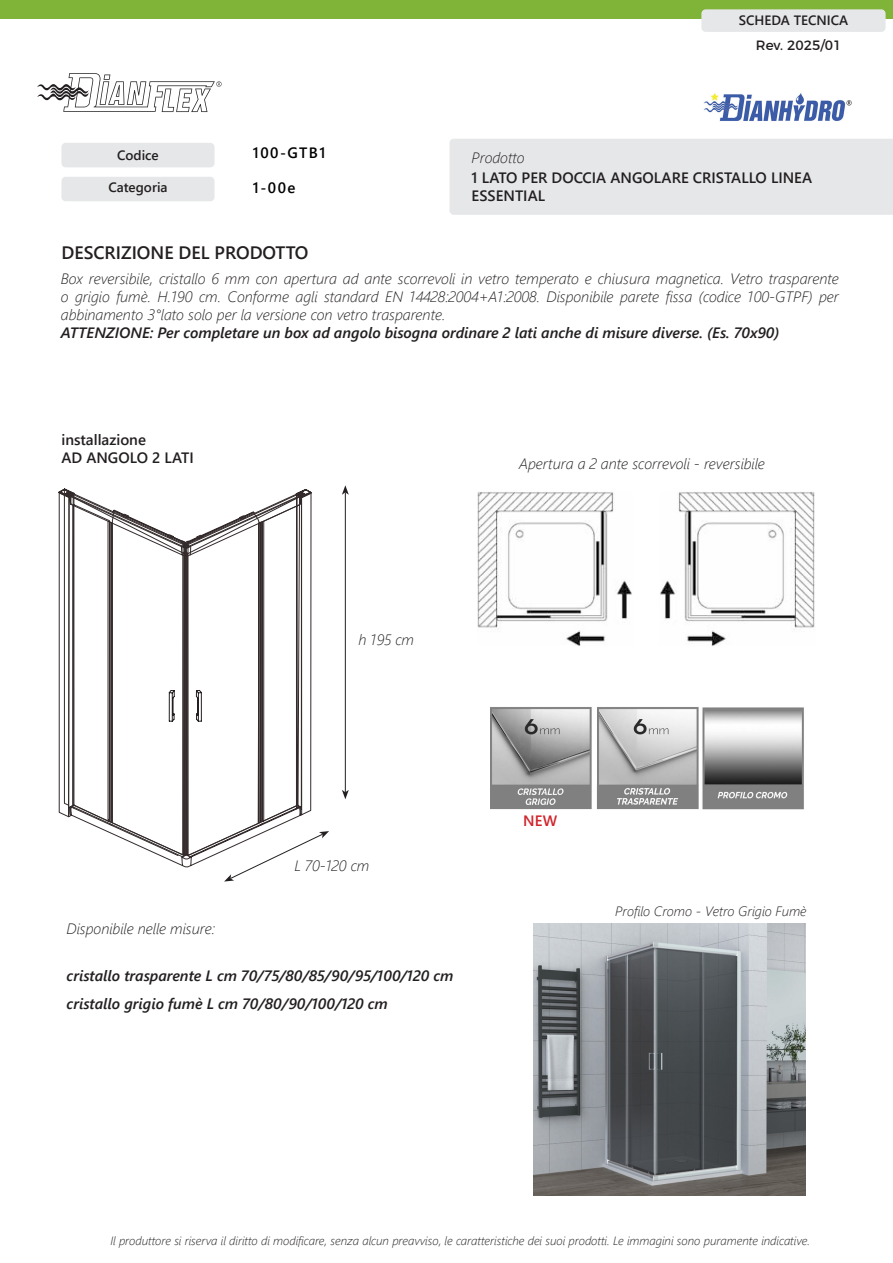
<style>
.page{position:relative;width:893px;height:1263px;background:#fff}
.page>*{position:absolute;margin:0;border:0;box-sizing:border-box;transform-origin:0 0}
.t1{font:18px "Webly Sleek UI Semibold";color:#231f20}
.t2{font:italic 15px/18px "Webly Sleek UI Light";color:#231f20;text-align:justify}
.t3{font:italic 15px "Webly Sleek UI Semibold";color:#231f20}
.t4{font:15px/18px "Webly Sleek UI Semibold";color:#231f20}
.t5{font:15px "Webly Sleek UI Semibold";letter-spacing:.1em;color:#000}
.t6{font:15px "Webly Sleek UI Semibold";color:#d1232a}
.t7{font:13.5px "Webly Sleek UI Semibold";color:#231f20}
.t8{font:italic 13.5px "Webly Sleek UI Light";color:#231f20}
.t9{font:13.5px "Montserrat";color:#231f20}
.t10{font:italic 12px "Webly Sleek UI Light";color:#231f20}
</style>
<div class="page">
<div style="left:449px;top:139px;width:444px;height:76px;background:#e6e7e9"></div>
<svg style="left:37px;top:73px;width:185px;height:39px"></svg>
<div style="left:61px;top:143px;width:154px;height:24px;background:#e6e7e9;border-radius:4px"></div>
<div style="left:61px;top:177px;width:154px;height:24px;background:#e6e7e9;border-radius:4px"></div>
<div style="left:0;top:0;width:893px;height:19px;background:#7fb438"></div>
<div style="left:701px;top:9px;width:185px;height:23px;background:#e6e7e9;border-radius:4px"></div>
<img style="left:704px;top:93px;width:148px;height:28px">
<img style="left:491px;top:707px;width:313px;height:102px">
<hr style="left:345px;top:492px;width:1px;height:300px;background:#231f20">
<svg style="left:342px;top:485px;width:7px;height:10px"></svg>
<svg style="left:342px;top:790px;width:7px;height:9px"></svg>
<img style="left:477px;top:492px;width:155px;height:154px">
<img style="left:660px;top:492px;width:155px;height:154px">
<svg style="left:58px;top:489px;width:271px;height:392px"></svg>
<img style="left:534px;top:923px;width:271px;height:273px">
<p class="t7" style="left:739px;top:10px;width:111px">SCHEDA TECNICA</p>
<p class="t7" style="left:117px;top:145px;width:43px">Codice</p>
<p class="t7" style="left:108px;top:177px;width:61px">Categoria</p>
<p class="t5" style="left:253px;top:142px;width:74px">100-GTB1</p>
<p class="t5" style="left:253px;top:176px;width:44px">1-00e</p>
<p class="t1" style="left:61px;top:239px;width:249px">DESCRIZIONE DEL PRODOTTO</p>
<p class="t2" style="left:472px;top:148px;width:55px">Prodotto</p>
<p class="t9" style="left:756px;top:35px;width:87px">Rev. 2025/01</p>
<p class="t4" style="left:472px;top:168px;width:342px">1 LATO PER DOCCIA ANGOLARE CRISTALLO LINEA<br>ESSENTIAL</p>
<p class="t2" style="left:61px;top:269px;width:780px">Box reversibile, cristallo 6 mm con apertura ad ante scorrevoli in vetro temperato e chiusura magnetica. Vetro trasparente o grigio fumè. H.190 cm. Conforme agli standard EN 14428:2004+A1:2008. Disponibile parete fissa (codice 100-GTPF) per abbinamento 3°lato solo per la versione con vetro trasparente.</p>
<p class="t3" style="left:61px;top:322px;width:720px">ATTENZIONE: Per completare un box ad angolo bisogna ordinare 2 lati anche di misure diverse. (Es. 70x90)</p>
<p class="t4" style="left:61px;top:430px;width:86px">installazione</p>
<p class="t4" style="left:61px;top:448px;width:134px">AD ANGOLO 2 LATI</p>
<p class="t2" style="left:358px;top:630px;width:57px">h 195 cm</p>
<p class="t2" style="left:519px;top:454px;width:247px">Apertura a 2 ante scorrevoli - reversibile</p>
<p class="t2" style="left:295px;top:856px;width:76px">L 70-120 cm</p>
<p class="t2" style="left:67px;top:919px;width:150px">Disponibile nelle misure:</p>
<p class="t3" style="left:67px;top:965px;width:388px">cristallo trasparente L cm 70/75/80/85/90/95/100/120 cm</p>
<p class="t3" style="left:67px;top:993px;width:323px">cristallo grigio fumè L cm 70/80/90/100/120 cm</p>
<p class="t6" style="left:523px;top:809px;width:36px">NEW</p>
<p class="t8" style="left:615px;top:902px;width:193px">Profilo Cromo - Vetro Grigio Fumè</p>
<p class="t10" style="left:110px;top:1232px;width:701px">Il produttore si riserva il diritto di modificare, senza alcun preavviso, le caratteristiche dei suoi prodotti. Le immagini sono puramente indicative.</p>
</div>
